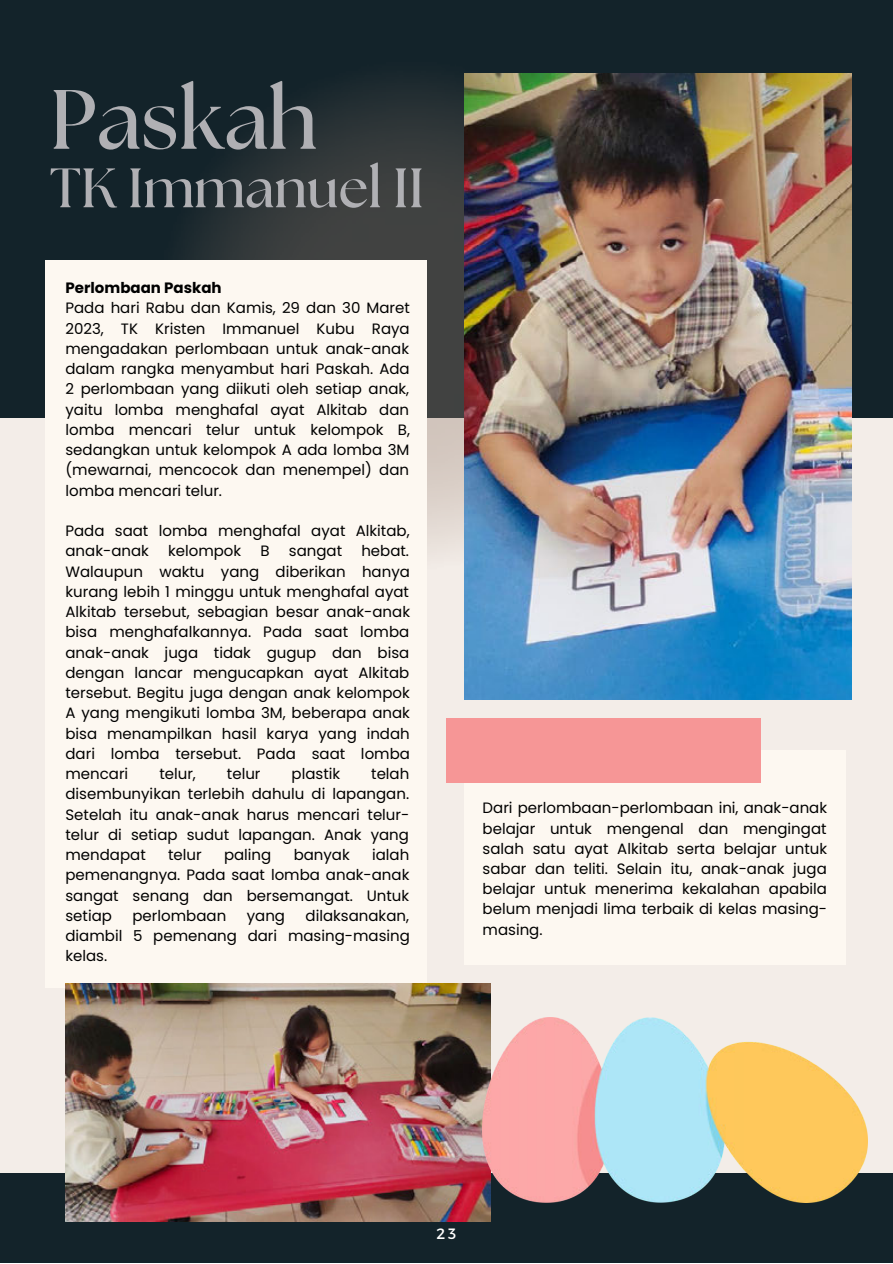
<style>
.page{position:relative;width:893px;height:1264px;background:#fff}
.page>*{position:absolute;margin:0;border:0;box-sizing:border-box;transform-origin:0 0}
.t1{font:700 84px "The Seasons";color:#b0b0b4}
.t2{font:700 55.5px "The Seasons";color:#b0b0b4}
.t3{font:15px/20.2px "Poppins";color:#000;text-align:justify}
.t4{font:700 15px "Poppins";color:#000}
.t5{font:15px "Montserrat";color:#fff}
</style>
<div class="page">
<div style="left:0;top:0;width:892px;height:1262px;background:#f3ede8"></div>
<div style="left:0;top:0;width:892px;height:418px;background:#13232a"></div>
<svg style="left:153px;top:83px;width:311px;height:490px"></svg>
<img style="left:464px;top:73px;width:387px;height:627px">
<div style="left:0;top:1173px;width:892px;height:89px;background:#13232a"></div>
<div style="left:45px;top:261px;width:381px;height:726px;background:#fdf8f1"></div>
<div style="left:464px;top:750px;width:381px;height:215px;background:#fdf8f1"></div>
<div style="left:446px;top:718px;width:315px;height:64px;background:#f69696"></div>
<img style="left:65px;top:983px;width:425px;height:238px">
<img style="left:482px;top:1017px;width:385px;height:185px">
<p class="t1" style="left:50px;top:81px;width:269px">Paskah</p>
<p class="t2" style="left:50px;top:163px;width:376px">TK Immanuel II</p>
<p class="t4" style="left:65px;top:277px;width:158px">Perlombaan Paskah</p>
<p class="t3" style="left:65px;top:298px;width:346px">Pada hari Rabu dan Kamis, 29 dan 30 Maret 2023, TK Kristen Immanuel Kubu Raya mengadakan perlombaan untuk anak-anak dalam rangka menyambut hari Paskah. Ada 2 perlombaan yang diikuti oleh setiap anak, yaitu lomba menghafal ayat Alkitab dan lomba mencari telur untuk kelompok B, sedangkan untuk kelompok A ada lomba 3M (mewarnai, mencocok dan menempel) dan lomba mencari telur.</p>
<p class="t3" style="left:65px;top:521px;width:345px">Pada saat lomba menghafal ayat Alkitab, anak-anak</p>
<p class="t3" style="left:65px;top:541px;width:346px;text-indent:296px">hebat.<br>Walaupun waktu yang diberikan hanya kurang lebih 1 minggu untuk menghafal ayat Alkitab tersebut, sebagian besar anak-anak bisa menghafalkannya. Pada saat lomba anak-anak juga tidak gugup dan bisa dengan lancar mengucapkan ayat Alkitab tersebut. Begitu juga dengan anak kelompok A yang mengikuti lomba 3M, beberapa anak bisa menampilkan hasil karya yang indah dari lomba tersebut. Pada saat lomba mencari</p>
<p class="t3" style="left:168px;top:541px;width:75px">kelompok</p>
<p class="t3" style="left:260px;top:541px;width:11px">B</p>
<p class="t3" style="left:289px;top:541px;width:55px">sangat</p>
<p class="t3" style="left:159px;top:763px;width:38px">telur,</p>
<p class="t3" style="left:227px;top:763px;width:35px">telur</p>
<p class="t3" style="left:291px;top:763px;width:50px">plastik</p>
<p class="t3" style="left:65px;top:763px;width:345px;text-indent:306px">telah disembunyikan terlebih dahulu di lapangan.<br>Setelah itu anak-anak harus mencari telur&shy;telur di setiap sudut lapangan. Anak yang mendapat</p>
<p class="t3" style="left:65px;top:844px;width:345px;text-indent:306px">ialah pemenangnya. Pada saat lomba anak-anak sangat senang dan bersemangat. Untuk setiap</p>
<p class="t3" style="left:168px;top:844px;width:35px">telur</p>
<p class="t3" style="left:224px;top:844px;width:49px">paling</p>
<p class="t3" style="left:293px;top:844px;width:58px">banyak</p>
<p class="t3" style="left:65px;top:905px;width:346px;text-indent:240px">dilaksanakan, diambil 5 pemenang dari masing-masing kelas.</p>
<p class="t3" style="left:132px;top:905px;width:95px">perlombaan</p>
<p class="t3" style="left:247px;top:905px;width:40px">yang</p>
<p class="t3" style="left:482px;top:797px;width:346px">Dari perlombaan-perlombaan ini, anak-anak belajar untuk mengenal dan mengingat salah satu ayat Alkitab serta belajar untuk sabar dan teliti. Selain itu, anak-anak juga belajar untuk menerima kekalahan apabila belum menjadi lima terbaik di kelas masing&shy;masing.</p>
<p class="t5" style="left:436px;top:1223px;width:21px">23</p>
</div>
